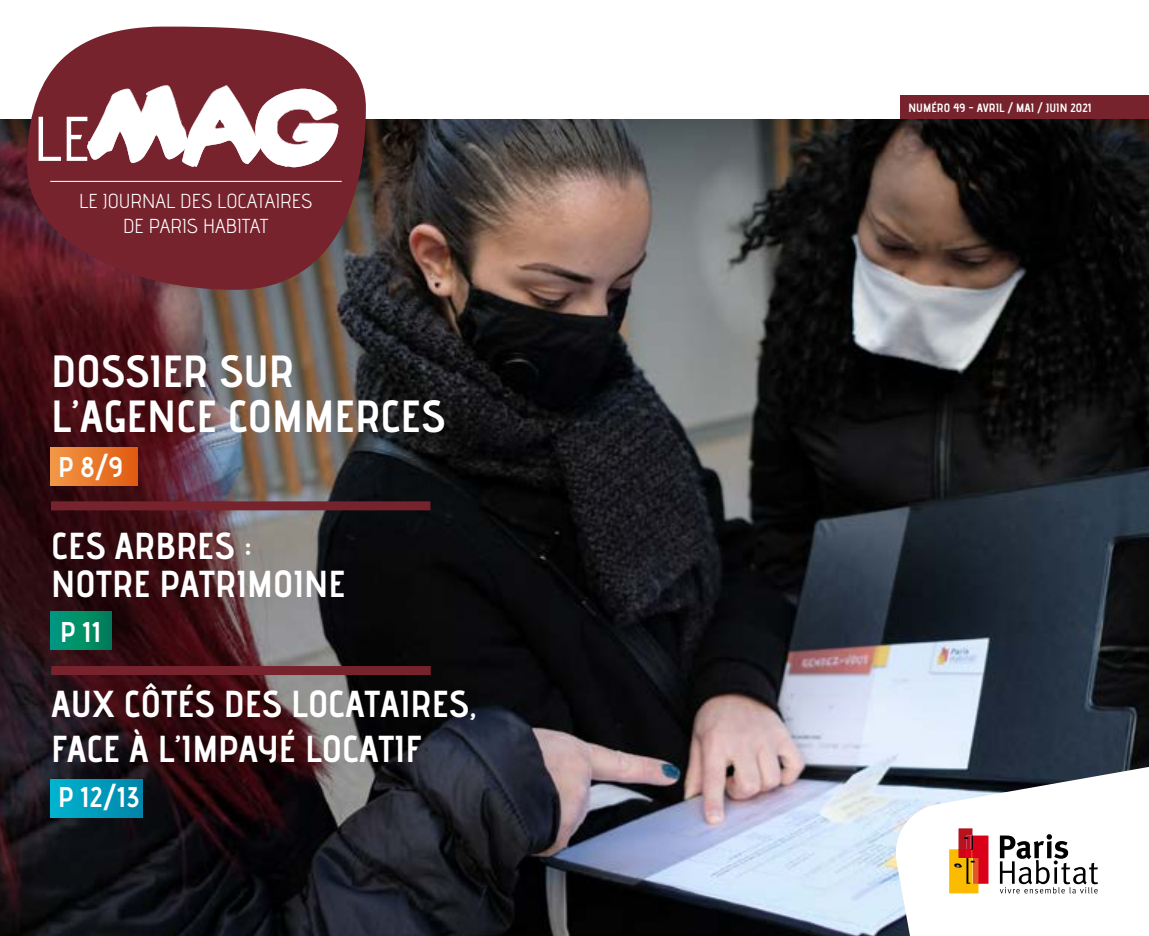
<style>
.page{position:relative;width:1149px;height:936px;background:#fff}
.page>*{position:absolute;margin:0;border:0;box-sizing:border-box;transform-origin:0 0}
.t1{font:45px/45px "advent Bd 3";color:#fff}
.t2{font:37.5px/37.5px "advent Bd 3";color:#fff}
.t3{font:28.5px "advent Bd 3";color:#fff}
.t4{font:20.1px/24.2px "advent";color:#fff;text-align:center}
.t5{font:12px "advent Bd 3";color:#fff}
</style>
<div class="page">
<img style="left:0;top:119px;width:1148px;height:816px">
<svg style="left:891px;top:763px;width:257px;height:172px"></svg>
<svg style="left:948px;top:828px;width:40px;height:65px"></svg>
<svg style="left:999px;top:834px;width:98px;height:59px"></svg>
<svg style="left:27px;top:27px;width:339px;height:263px;background:#7e3740"></svg>
<svg style="left:39px;top:117px;width:22px;height:44px"></svg>
<svg style="left:67px;top:84px;width:272px;height:83px"></svg>
<hr style="left:50px;top:181px;width:291px;height:1px;background:#fff">
<div style="left:51px;top:611px;width:60px;height:38px;background:linear-gradient(to right,#009c7e,#007f55)"></div>
<div style="left:51px;top:448px;width:86px;height:38px;background:linear-gradient(to right,#f29746,#e05c11)"></div>
<div style="left:899px;top:96px;width:249px;height:23px;background:#77232e"></div>
<div style="left:51px;top:666px;width:379px;height:9px;background:#77232e"></div>
<div style="left:51px;top:501px;width:379px;height:9px;background:#77232e"></div>
<div style="left:51px;top:779px;width:91px;height:38px;background:linear-gradient(to right,#00b3cf,#0084a9)"></div>
<p class="t4" style="left:79px;top:189px;width:234px">LE JOURNAL DES LOCATAIRES<br>DE PARIS HABITAT</p>
<p class="t1" style="left:51px;top:348px;width:395px">DOSSIER SUR<br>L’AGENCE COMMERCES</p>
<p class="t3" style="left:58px;top:449px;width:67px">P 8/9</p>
<p class="t2" style="left:51px;top:527px;width:295px">CES ARBRES :<br>NOTRE PATRIMOINE</p>
<p class="t3" style="left:60px;top:614px;width:43px">P 11</p>
<p class="t2" style="left:51px;top:680px;width:427px;line-height:45px">AUX CÔTÉS DES LOCATAIRES,<br>FACE À L’IMPAYÉ LOCATIF</p>
<p class="t3" style="left:58px;top:779px;width:83px">P 12/13</p>
<p class="t5" style="left:908px;top:100px;width:185px">NUMÉRO 49 - AVRIL / MAI / JUIN 2021</p>
</div>
